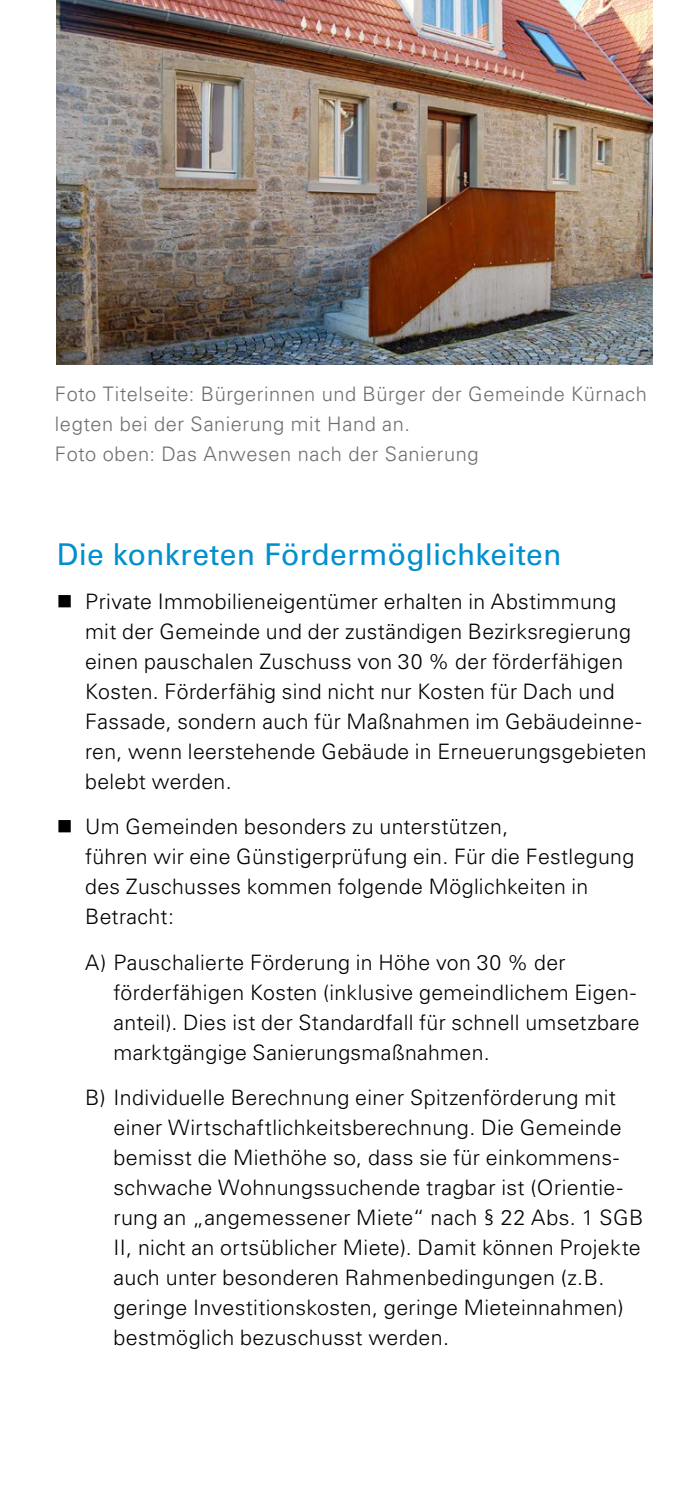
<style>
.page{position:relative;width:688px;height:1489px;background:#fff}
.page>*{position:absolute;margin:0;border:0;box-sizing:border-box;transform-origin:0 0}
.Inhalt_Ueberschrift_blau_12_16{font:30px "Univers LT Std";letter-spacing:.01em;color:#008fcf}
.t1{font:300 21.25px/30px "Univers LT Std";letter-spacing:.015em;color:#000}
.t2{font:300 20px/30px "Univers LT Std";letter-spacing:.03em;color:#6f6f6e}
</style>
<div class="page">
<img style="left:57px;top:0;width:595px;height:365px">
<p class="t2" style="left:55px;top:379px;width:593px">Foto Titelseite: Bürgerinnen und Bürger der Gemeinde Kürnach legten bei der Sanierung mit Hand an.<br>Foto oben: Das Anwesen nach der Sanierung</p>
<h1 class="Inhalt_Ueberschrift_blau_12_16" style="left:57px;top:536px;width:506px">Die konkreten Fördermöglichkeiten</h1>
<p class="t1" style="left:85px;top:586px;width:563px">Private Immobilieneigentümer erhalten in Abstimmung mit der Gemeinde und der zuständigen Bezirksregierung einen pauschalen Zuschuss von 30 % der förderfähigen Kosten. Förderfähig sind nicht nur Kosten für Dach und Fassade, sondern auch für Maßnahmen im Gebäudeinne&shy;ren, wenn leerstehende Gebäude in Erneuerungsgebieten belebt werden.</p>
<p class="t1" style="left:85px;top:811px;width:550px">Um Gemeinden besonders zu unterstützen,<br>führen wir eine Günstigerprüfung ein. Für die Festlegung des Zuschusses kommen folgende Möglichkeiten in Betracht:</p>
<p class="t1" style="left:113px;top:946px;width:527px;text-indent:-28px">A) Pauschalierte Förderung in Höhe von 30 % der förderfähigen Kosten (inklusive gemeindlichem Eigen&shy;anteil). Dies ist der Standardfall für schnell umsetzbare marktgängige Sanierungsmaßnahmen.</p>
<p class="t1" style="left:113px;top:1081px;width:531px;text-indent:-28px">B) Individuelle Berechnung einer Spitzenförderung mit einer Wirtschaftlichkeitsberechnung. Die Gemeinde bemisst die Miethöhe so, dass sie für einkommens&shy;schwache Wohnungssuchende tragbar ist (Orientie&shy;rung an „angemessener Miete“ nach § 22 Abs. 1 SGB II, nicht an ortsüblicher Miete). Damit können Projekte auch unter besonderen Rahmenbedingungen (z.B. geringe Investitionskosten, geringe Mieteinnahmen) bestmöglich bezuschusst werden.</p>
</div>
